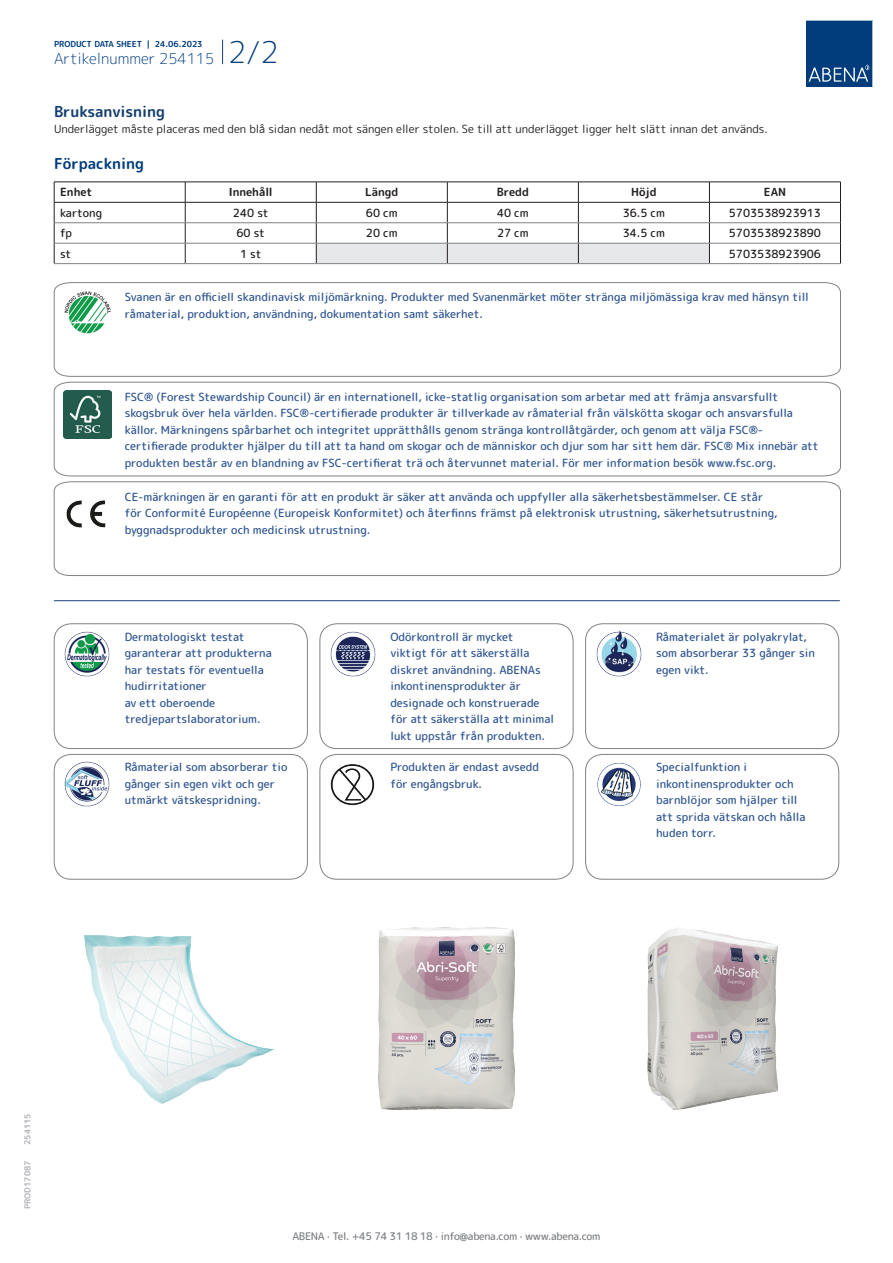
<style>
.page{position:relative;width:893px;height:1263px;background:#fff}
.page>*{position:absolute;margin:0;border:0;box-sizing:border-box;transform-origin:0 0}
.t1{font:300 15px "Rounded Mplus 1 c";color:#013d7d}
.t2{font:700 15px "Rounded Mplus 1 c";color:#153f74}
.t3{font:700 15px "Rounded Mplus 1 c";color:#013d7d}
.t4{font:500 11.25px/16.5px "Rounded Mplus 1 c";color:#305691}
.t5{font:11.25px "Rounded Mplus 1 c";color:#231f20}
.t6{font:500 11.25px "Rounded Mplus 1 c";color:#231f20}
.t7{font:700 11.25px "Rounded Mplus 1 c";color:#231f20}
.t8{font:500 10.5px "Rounded Mplus 1 c";letter-spacing:-.03em;color:#808285}
.t9{font:700 8.25px "Rounded Mplus 1 c";color:#013d7d}
.t10{font:700 8.25px "Rounded Mplus 1 c";color:#b2b3b7}
.s1{font-size:30px}
</style>
<div class="page">
<svg style="left:222px;top:40px;width:1px;height:24px"></svg>
<svg style="left:806px;top:20px;width:67px;height:67px;background:#144b86"></svg>
<hr style="left:54px;top:182px;width:131px;height:1px;background:#231f20">
<hr style="left:185px;top:182px;width:131px;height:1px;background:#231f20">
<hr style="left:709px;top:182px;width:132px;height:1px;background:#231f20">
<hr style="left:54px;top:202px;width:131px;height:1px;background:#231f20">
<hr style="left:185px;top:202px;width:131px;height:1px;background:#231f20">
<hr style="left:709px;top:202px;width:132px;height:1px;background:#231f20">
<svg style="left:54px;top:182px;width:1px;height:81px"></svg>
<svg style="left:185px;top:182px;width:1px;height:81px"></svg>
<svg style="left:316px;top:182px;width:394px;height:81px"></svg>
<svg style="left:840px;top:182px;width:1px;height:81px"></svg>
<hr style="left:54px;top:222px;width:131px;height:1px;background:#808285">
<hr style="left:185px;top:222px;width:131px;height:1px;background:#808285">
<hr style="left:316px;top:222px;width:131px;height:1px;background:#808285">
<hr style="left:447px;top:222px;width:131px;height:1px;background:#808285">
<hr style="left:578px;top:222px;width:131px;height:1px;background:#808285">
<hr style="left:709px;top:222px;width:131px;height:1px;background:#808285">
<hr style="left:54px;top:243px;width:131px;height:1px;background:#808285">
<hr style="left:185px;top:243px;width:131px;height:1px;background:#808285">
<hr style="left:316px;top:243px;width:131px;height:1px;background:#808285">
<hr style="left:447px;top:243px;width:131px;height:1px;background:#808285">
<hr style="left:578px;top:243px;width:131px;height:1px;background:#808285">
<hr style="left:709px;top:243px;width:131px;height:1px;background:#808285">
<hr style="left:54px;top:263px;width:131px;height:1px;background:#808285">
<hr style="left:185px;top:263px;width:131px;height:1px;background:#808285">
<hr style="left:316px;top:263px;width:131px;height:1px;background:#808285">
<hr style="left:447px;top:263px;width:131px;height:1px;background:#808285">
<hr style="left:578px;top:263px;width:131px;height:1px;background:#808285">
<hr style="left:709px;top:263px;width:132px;height:1px;background:#808285">
<svg style="left:54px;top:282px;width:787px;height:95px"></svg>
<svg style="left:54px;top:382px;width:787px;height:94px"></svg>
<svg style="left:54px;top:481px;width:787px;height:95px"></svg>
<hr style="left:54px;top:600px;width:785px;height:1px;background:#153f74">
<img style="left:64px;top:631px;width:46px;height:46px">
<div style="left:54px;top:623px;width:254px;height:126px;border:1px solid #808285;border-radius:17px"></div>
<img style="left:330px;top:631px;width:46px;height:46px">
<div style="left:320px;top:623px;width:253px;height:126px;border:1px solid #808285;border-radius:17px"></div>
<img style="left:596px;top:630px;width:46px;height:47px">
<div style="left:585px;top:623px;width:254px;height:126px;border:1px solid #808285;border-radius:17px"></div>
<img style="left:64px;top:761px;width:46px;height:46px">
<div style="left:54px;top:754px;width:254px;height:125px;border:1px solid #808285;border-radius:17px"></div>
<img style="left:331px;top:764px;width:44px;height:42px">
<div style="left:320px;top:754px;width:253px;height:125px;border:1px solid #808285;border-radius:17px"></div>
<img style="left:597px;top:762px;width:44px;height:44px">
<div style="left:585px;top:754px;width:254px;height:125px;border:1px solid #808285;border-radius:17px"></div>
<img style="left:84px;top:935px;width:191px;height:169px">
<img style="left:379px;top:927px;width:135px;height:183px">
<img style="left:647px;top:928px;width:130px;height:182px">
<p class="t9" style="left:54px;top:38px;width:150px">PRODUCT DATA SHEET | 24.06.2023</p>
<h1 class="t1" style="left:54px;top:48px;width:226px">Artikelnummer 254115 <span class="s1">2/2</span></h1>
<h1 class="t2" style="left:54px;top:101px;width:113px">Bruksanvisning</h1>
<p class="t5" style="left:54px;top:121px;width:715px">Underlägget måste placeras med den blå sidan nedåt mot sängen eller stolen. Se till att underlägget ligger helt slätt innan det används.</p>
<h1 class="t3" style="left:54px;top:153px;width:92px">Förpackning</h1>
<p class="t7" style="left:60px;top:184px;width:34px">Enhet</p>
<p class="t7" style="left:229px;top:184px;width:45px">Innehåll</p>
<p class="t7" style="left:365px;top:184px;width:35px">Längd</p>
<p class="t7" style="left:497px;top:184px;width:34px">Bredd</p>
<p class="t7" style="left:631px;top:184px;width:27px">Höjd</p>
<p class="t7" style="left:764px;top:184px;width:24px">EAN</p>
<p class="t6" style="left:60px;top:205px;width:44px">kartong</p>
<p class="t6" style="left:233px;top:205px;width:37px">240 st</p>
<p class="t6" style="left:366px;top:205px;width:33px">60 cm</p>
<p class="t6" style="left:497px;top:205px;width:33px">40 cm</p>
<p class="t6" style="left:623px;top:205px;width:44px">36.5 cm</p>
<p class="t6" style="left:729px;top:205px;width:94px">5703538923913</p>
<p class="t6" style="left:60px;top:225px;width:13px">fp</p>
<p class="t6" style="left:237px;top:225px;width:30px">60 st</p>
<p class="t6" style="left:366px;top:225px;width:33px">20 cm</p>
<p class="t6" style="left:497px;top:225px;width:33px">27 cm</p>
<p class="t6" style="left:623px;top:225px;width:44px">34.5 cm</p>
<p class="t6" style="left:729px;top:225px;width:94px">5703538923890</p>
<p class="t6" style="left:60px;top:246px;width:13px">st</p>
<p class="t6" style="left:240px;top:246px;width:23px">1 st</p>
<p class="t6" style="left:729px;top:246px;width:94px">5703538923906</p>
<p class="t4" style="left:125px;top:289px;width:685px">Svanen är en officiell skandinavisk miljömärkning. Produkter med Svanenmärket möter stränga miljömässiga krav med hänsyn till råmaterial, produktion, användning, dokumentation samt säkerhet.</p>
<p class="t4" style="left:125px;top:389px;width:695px">FSC® (Forest Stewardship Council) är en internationell, icke-statlig organisation som arbetar med att främja ansvarsfullt skogsbruk över hela världen. FSC®-certifierade produkter är tillverkade av råmaterial från välskötta skogar och ansvarsfulla källor. Märkningens spårbarhet och integritet upprätthålls genom stränga kontrollåtgärder, och genom att välja FSC®- certifierade produkter hjälper du till att ta hand om skogar och de människor och djur som har sitt hem där. FSC® Mix innebär att produkten består av en blandning av FSC-certifierat trä och återvunnet material. För mer information besök www.fsc.org.</p>
<p class="t4" style="left:125px;top:488px;width:654px">CE-märkningen är en garanti för att en produkt är säker att använda och uppfyller alla säkerhetsbestämmelser. CE står för Conformité Européenne (Europeisk Konformitet) och återfinns främst på elektronisk utrustning, säkerhetsutrustning, byggnadsprodukter och medicinsk utrustning.</p>
<p class="t4" style="left:125px;top:628px;width:149px">Dermatologiskt testat garanterar att produkterna har testats för eventuella hudirritationer<br>av ett oberoende tredjepartslaboratorium.</p>
<p class="t4" style="left:390px;top:628px;width:165px">Odörkontroll är mycket<br>viktigt för att säkerställa diskret användning. ABENAs inkontinensprodukter är designade och konstruerade för att säkerställa att minimal lukt uppstår från produkten.</p>
<p class="t4" style="left:656px;top:628px;width:160px">Råmaterialet är polyakrylat, som absorberar 33 gånger sin egen vikt.</p>
<p class="t4" style="left:125px;top:759px;width:164px">Råmaterial som absorberar tio gånger sin egen vikt och ger utmärkt vätskespridning.</p>
<p class="t4" style="left:390px;top:759px;width:150px">Produkten är endast avsedd för engångsbruk.</p>
<p class="t4" style="left:656px;top:759px;width:151px">Specialfunktion i inkontinensprodukter och barnblöjor som hjälper till att sprida vätskan och hålla huden torr.</p>
<p class="t10" style="left:22px;top:1145px;width:33px;rotate:-90deg">254115</p>
<p class="t10" style="left:22px;top:1209px;width:50px;rotate:-90deg">PROD17087</p>
<p class="t8" style="left:292px;top:1229px;width:309px">ABENA · Tel. +45 74 31 18 18 · info@abena.com · www.abena.com</p>
</div>
